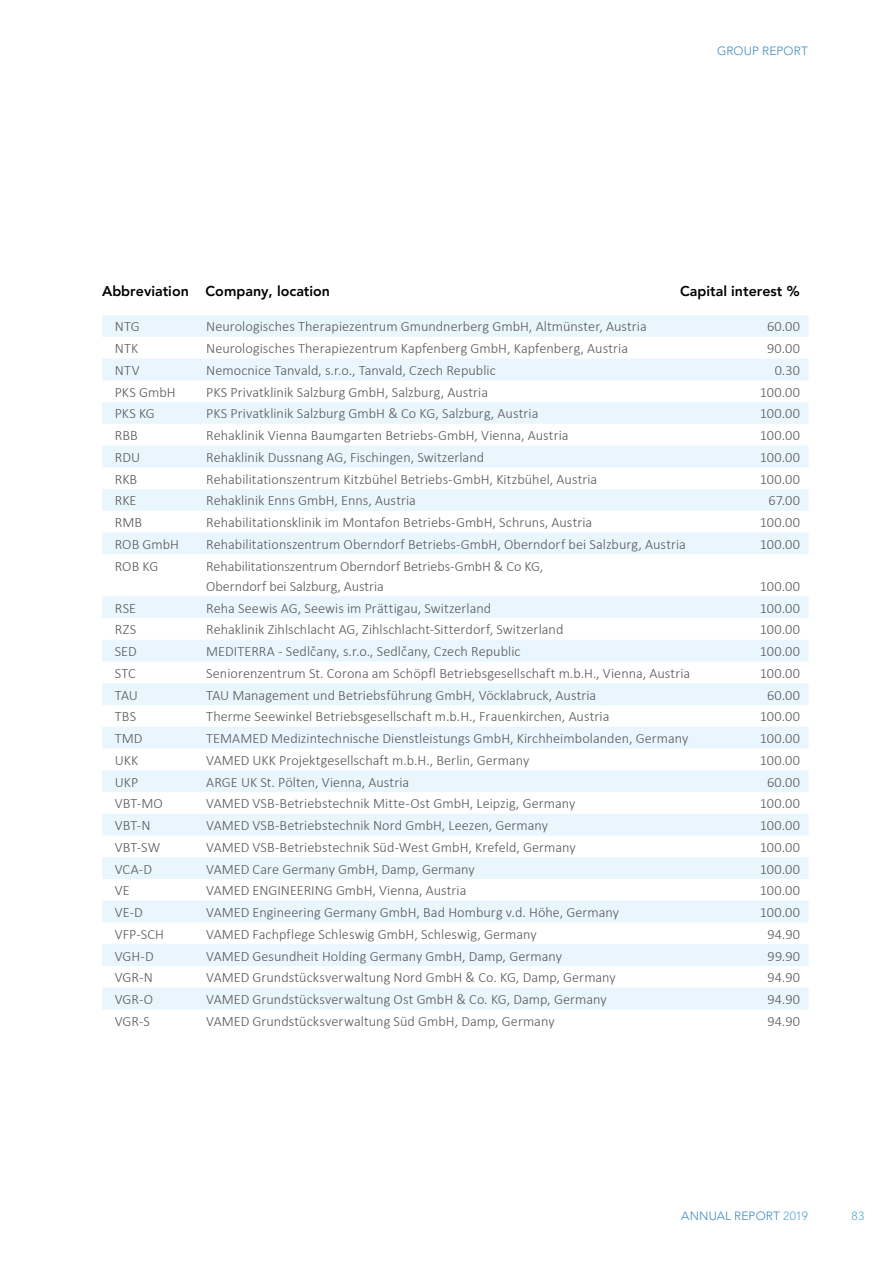
<style>
.page{position:relative;width:893px;height:1263px;background:#fff}
.page>*{position:absolute;margin:0;border:0;box-sizing:border-box;transform-origin:0 0}
.t1{font:300 14.25px/20.2px "Calibri";color:#575756}
.t2{font:800 14.25px "Avenir";color:#000}
.t3{font:300 12px "Avenir";letter-spacing:.015em;color:#3d8bbe}
.t4{font:300 12px "Avenir";color:#56a8dd}
.s1{color:#56a8dd}
</style>
<div class="page">
<svg style="left:102px;top:315px;width:707px;height:694px"></svg>
<p class="t3" style="left:717px;top:44px;width:92px">GROUP REPORT</p>
<p class="t2" style="left:102px;top:283px;width:230px">Abbreviation Company, location</p>
<p class="t2" style="left:680px;top:283px;width:121px">Capital interest %</p>
<p class="t1" style="left:115px;top:316px;width:26px">NTG</p>
<p class="t1" style="left:206px;top:316px;width:442px">Neurologisches Therapiezentrum Gmundnerberg GmbH, Altmünster, Austria</p>
<p class="t1" style="left:767px;top:316px;width:35px">60.00</p>
<p class="t1" style="left:115px;top:337px;width:25px">NTK</p>
<p class="t1" style="left:206px;top:337px;width:423px">Neurologisches Therapiezentrum Kapfenberg GmbH, Kapfenberg, Austria</p>
<p class="t1" style="left:767px;top:337px;width:35px">90.00</p>
<p class="t1" style="left:115px;top:359px;width:26px">NTV</p>
<p class="t1" style="left:206px;top:359px;width:291px">Nemocnice Tanvald, s.r.o., Tanvald, Czech Republic</p>
<p class="t1" style="left:775px;top:359px;width:27px">0.30</p>
<p class="t1" style="left:115px;top:381px;width:62px">PKS GmbH</p>
<p class="t1" style="left:206px;top:381px;width:283px">PKS Privatklinik Salzburg GmbH, Salzburg, Austria</p>
<p class="t1" style="left:760px;top:381px;width:42px">100.00</p>
<p class="t1" style="left:115px;top:403px;width:42px">PKS KG</p>
<p class="t1" style="left:206px;top:403px;width:334px">PKS Privatklinik Salzburg GmbH &amp; Co KG, Salzburg, Austria</p>
<p class="t1" style="left:760px;top:403px;width:42px">100.00</p>
<p class="t1" style="left:115px;top:424px;width:24px">RBB</p>
<p class="t1" style="left:206px;top:424px;width:364px">Rehaklinik Vienna Baumgarten Betriebs-GmbH, Vienna, Austria</p>
<p class="t1" style="left:760px;top:424px;width:42px">100.00</p>
<p class="t1" style="left:115px;top:446px;width:27px">RDU</p>
<p class="t1" style="left:206px;top:446px;width:279px">Rehaklinik Dussnang AG, Fischingen, Switzerland</p>
<p class="t1" style="left:760px;top:446px;width:42px">100.00</p>
<p class="t1" style="left:115px;top:468px;width:24px">RKB</p>
<p class="t1" style="left:206px;top:468px;width:393px">Rehabilitationszentrum Kitzbühel Betriebs-GmbH, Kitzbühel, Austria</p>
<p class="t1" style="left:760px;top:468px;width:42px">100.00</p>
<p class="t1" style="left:115px;top:490px;width:23px">RKE</p>
<p class="t1" style="left:206px;top:490px;width:211px">Rehaklinik Enns GmbH, Enns, Austria</p>
<p class="t1" style="left:768px;top:490px;width:33px">67.00</p>
<p class="t1" style="left:115px;top:511px;width:29px">RMB</p>
<p class="t1" style="left:206px;top:511px;width:388px">Rehabilitationsklinik im Montafon Betriebs-GmbH, Schruns, Austria</p>
<p class="t1" style="left:760px;top:511px;width:42px">100.00</p>
<p class="t1" style="left:115px;top:533px;width:66px">ROB GmbH</p>
<p class="t1" style="left:206px;top:533px;width:481px">Rehabilitationszentrum Oberndorf Betriebs-GmbH, Oberndorf bei Salzburg, Austria</p>
<p class="t1" style="left:760px;top:533px;width:42px">100.00</p>
<p class="t1" style="left:115px;top:555px;width:45px">ROB KG</p>
<p class="t1" style="left:206px;top:555px;width:339px">Rehabilitationszentrum Oberndorf Betriebs-GmbH &amp; Co KG,<br>Oberndorf bei Salzburg, Austria</p>
<p class="t1" style="left:760px;top:575px;width:42px">100.00</p>
<p class="t1" style="left:115px;top:597px;width:23px">RSE</p>
<p class="t1" style="left:206px;top:597px;width:287px">Reha Seewis AG, Seewis im Prättigau, Switzerland</p>
<p class="t1" style="left:760px;top:597px;width:42px">100.00</p>
<p class="t1" style="left:115px;top:619px;width:23px">RZS</p>
<p class="t1" style="left:206px;top:619px;width:359px">Rehaklinik Zihlschlacht AG, Zihlschlacht-Sitterdorf, Switzerland</p>
<p class="t1" style="left:760px;top:619px;width:42px">100.00</p>
<p class="t1" style="left:115px;top:640px;width:23px">SED</p>
<p class="t1" style="left:206px;top:640px;width:316px">MEDITERRA - Sedlčany, s.r.o., Sedlčany, Czech Republic</p>
<p class="t1" style="left:760px;top:640px;width:42px">100.00</p>
<p class="t1" style="left:115px;top:662px;width:23px">STC</p>
<p class="t1" style="left:206px;top:662px;width:485px">Seniorenzentrum St. Corona am Schöpfl Betriebsgesellschaft m.b.H., Vienna, Austria</p>
<p class="t1" style="left:760px;top:662px;width:42px">100.00</p>
<p class="t1" style="left:115px;top:684px;width:25px">TAU</p>
<p class="t1" style="left:206px;top:684px;width:392px">TAU Management und Betriebsführung GmbH, Vöcklabruck, Austria</p>
<p class="t1" style="left:767px;top:684px;width:35px">60.00</p>
<p class="t1" style="left:115px;top:706px;width:23px">TBS</p>
<p class="t1" style="left:206px;top:706px;width:405px">Therme Seewinkel Betriebsgesellschaft m.b.H., Frauenkirchen, Austria</p>
<p class="t1" style="left:760px;top:706px;width:42px">100.00</p>
<p class="t1" style="left:115px;top:727px;width:29px">TMD</p>
<p class="t1" style="left:206px;top:727px;width:484px">TEMAMED Medizintechnische Dienstleistungs GmbH, Kirchheimbolanden, Germany</p>
<p class="t1" style="left:760px;top:727px;width:42px">100.00</p>
<p class="t1" style="left:115px;top:749px;width:25px">UKK</p>
<p class="t1" style="left:206px;top:749px;width:325px">VAMED UKK Projektgesellschaft m.b.H., Berlin, Germany</p>
<p class="t1" style="left:760px;top:749px;width:42px">100.00</p>
<p class="t1" style="left:115px;top:771px;width:25px">UKP</p>
<p class="t1" style="left:206px;top:771px;width:204px">ARGE UK St. Pölten, Vienna, Austria</p>
<p class="t1" style="left:767px;top:771px;width:35px">60.00</p>
<p class="t1" style="left:115px;top:793px;width:50px">VBT-MO</p>
<p class="t1" style="left:206px;top:793px;width:371px">VAMED VSB-Betriebstechnik Mitte-Ost GmbH, Leipzig, Germany</p>
<p class="t1" style="left:760px;top:793px;width:42px">100.00</p>
<p class="t1" style="left:115px;top:814px;width:37px">VBT-N</p>
<p class="t1" style="left:206px;top:814px;width:343px">VAMED VSB-Betriebstechnik Nord GmbH, Leezen, Germany</p>
<p class="t1" style="left:760px;top:814px;width:42px">100.00</p>
<p class="t1" style="left:115px;top:836px;width:47px">VBT-SW</p>
<p class="t1" style="left:206px;top:836px;width:371px">VAMED VSB-Betriebstechnik Süd-West GmbH, Krefeld, Germany</p>
<p class="t1" style="left:760px;top:836px;width:42px">100.00</p>
<p class="t1" style="left:115px;top:858px;width:39px">VCA-D</p>
<p class="t1" style="left:206px;top:858px;width:270px">VAMED Care Germany GmbH, Damp, Germany</p>
<p class="t1" style="left:760px;top:858px;width:42px">100.00</p>
<p class="t1" style="left:115px;top:880px;width:16px">VE</p>
<p class="t1" style="left:206px;top:880px;width:262px">VAMED ENGINEERING GmbH, Vienna, Austria</p>
<p class="t1" style="left:760px;top:880px;width:42px">100.00</p>
<p class="t1" style="left:115px;top:901px;width:30px">VE-D</p>
<p class="t1" style="left:206px;top:901px;width:414px">VAMED Engineering Germany GmbH, Bad Homburg v.d. Höhe, Germany</p>
<p class="t1" style="left:760px;top:901px;width:42px">100.00</p>
<p class="t1" style="left:115px;top:923px;width:51px">VFP-SCH</p>
<p class="t1" style="left:206px;top:923px;width:332px">VAMED Fachpflege Schleswig GmbH, Schleswig, Germany</p>
<p class="t1" style="left:767px;top:923px;width:34px">94.90</p>
<p class="t1" style="left:115px;top:945px;width:41px">VGH-D</p>
<p class="t1" style="left:206px;top:945px;width:357px">VAMED Gesundheit Holding Germany GmbH, Damp, Germany</p>
<p class="t1" style="left:768px;top:945px;width:34px">99.90</p>
<p class="t1" style="left:115px;top:967px;width:40px">VGR-N</p>
<p class="t1" style="left:206px;top:967px;width:411px">VAMED Grundstücksverwaltung Nord GmbH &amp; Co. KG, Damp, Germany</p>
<p class="t1" style="left:767px;top:967px;width:34px">94.90</p>
<p class="t1" style="left:115px;top:988px;width:40px">VGR-O</p>
<p class="t1" style="left:206px;top:988px;width:402px">VAMED Grundstücksverwaltung Ost GmbH &amp; Co. KG, Damp, Germany</p>
<p class="t1" style="left:767px;top:988px;width:34px">94.90</p>
<p class="t1" style="left:115px;top:1010px;width:37px">VGR-S</p>
<p class="t1" style="left:206px;top:1010px;width:350px">VAMED Grundstücksverwaltung Süd GmbH, Damp, Germany</p>
<p class="t1" style="left:767px;top:1010px;width:34px">94.90</p>
<p class="t3" style="left:681px;top:1208px;width:128px">ANNUAL REPORT <span class="s1">2019</span></p>
<p class="t4" style="left:851px;top:1208px;width:14px">83</p>
</div>
